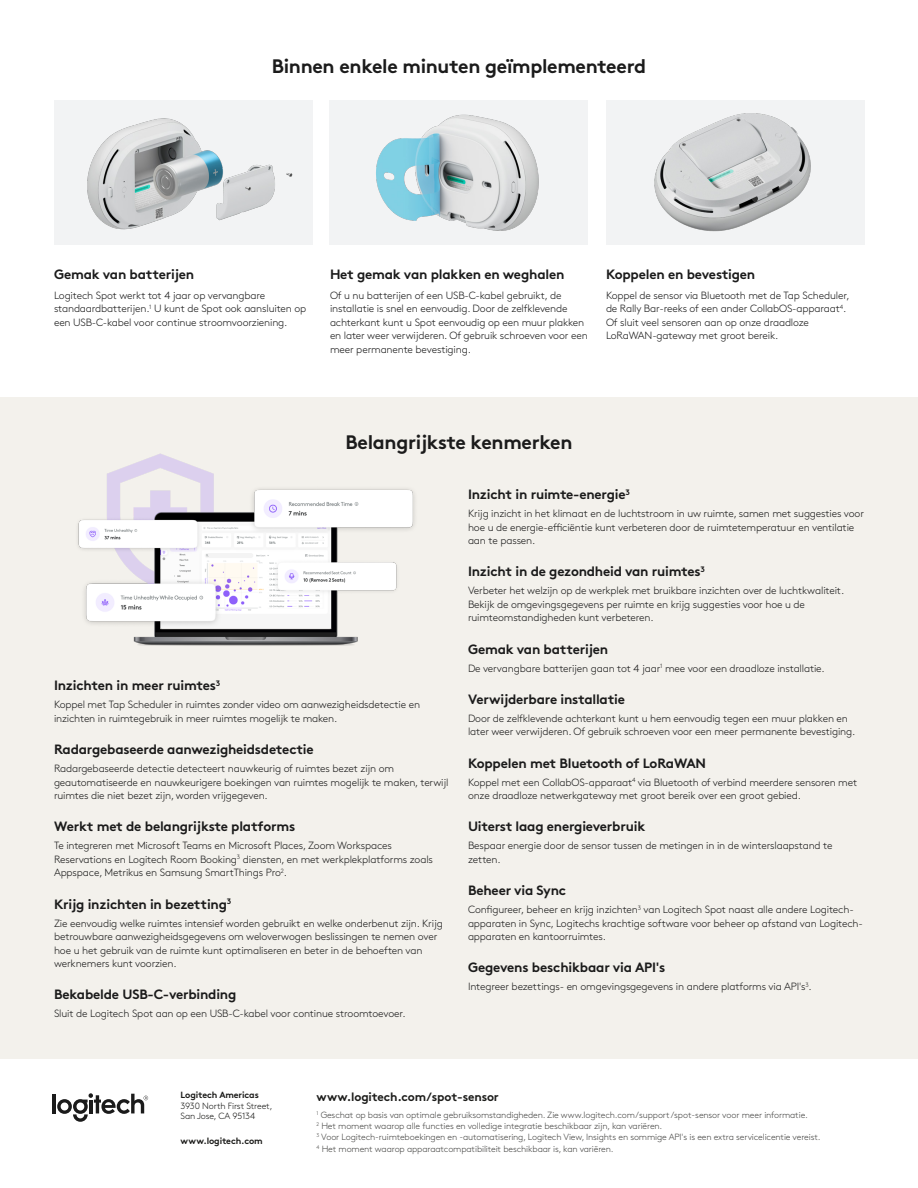
<style>
.page{position:relative;width:918px;height:1188px;background:#fff}
.page>*{position:absolute;margin:0;border:0;box-sizing:border-box;transform-origin:0 0}
.Body_copy{font:700 19.5px "Brown Pro";letter-spacing:-.015em;color:#1b1b1b}
.Body_copy-2{font:700 13.5px "Brown Pro";letter-spacing:-.015em;color:#1b1b1b}
.t1{font:700 12px "Brown Pro";letter-spacing:-.015em;color:#1c1c1a}
.Body_copy-3{font:300 10.5px/13.5px "Brown Pro";letter-spacing:-.015em;color:#1b1b1b}
.t2{font:300 9px "Brown Pro";letter-spacing:-.015em;color:#494947}
.t3{font:300 9px/10.5px "Brown Pro";letter-spacing:-.015em;color:#1c1c1a}
.t4{font:700 9px "Brown Pro";letter-spacing:-.015em;color:#1c1c1a}
</style>
<div class="page">
<img style="left:54px;top:101px;width:258px;height:144px">
<img style="left:330px;top:101px;width:258px;height:144px">
<img style="left:606px;top:101px;width:258px;height:144px">
<div style="left:0;top:398px;width:918px;height:661px;background:#f3f1ec"></div>
<hr style="left:52px;top:1094px;width:4px;height:19px;background:#1b1b1b">
<svg style="left:57px;top:1093px;width:91px;height:29px"></svg>
<img style="left:78px;top:453px;width:337px;height:193px">
<p class="Body_copy" style="left:272px;top:51px;width:376px">Binnen enkele minuten geïmplementeerd</p>
<p class="Body_copy-2" style="left:54px;top:263px;width:142px">Gemak van batterijen</p>
<p class="Body_copy-3" style="left:54px;top:288px;width:254px">Logitech Spot werkt tot 4 jaar op vervangbare standaardbatterijen.<sup>1</sup> U kunt de Spot ook aansluiten op een USB-C-kabel voor continue stroomvoorziening.</p>
<p class="Body_copy-2" style="left:330px;top:263px;width:236px">Het gemak van plakken en weghalen</p>
<p class="Body_copy-3" style="left:330px;top:288px;width:259px">Of u nu batterijen of een USB-C-kabel gebruikt, de installatie is snel en eenvoudig. Door de zelfklevende achterkant kunt u Spot eenvoudig op een muur plakken en later weer verwijderen. Of gebruik schroeven voor een meer permanente bevestiging.</p>
<p class="Body_copy-2" style="left:606px;top:263px;width:151px">Koppelen en bevestigen</p>
<p class="Body_copy-3" style="left:606px;top:288px;width:245px">Koppel de sensor via Bluetooth met de Tap Scheduler, de Rally Bar-reeks of een ander CollabOS-apparaat<sup>4</sup>.<br>Of sluit veel sensoren aan op onze draadloze LoRaWAN-gateway met groot bereik.</p>
<p class="Body_copy" style="left:345px;top:426px;width:229px">Belangrijkste kenmerken</p>
<p class="Body_copy-2" style="left:468px;top:483px;width:163px">Inzicht in ruimte-energie<sup>3</sup></p>
<p class="Body_copy-3" style="left:468px;top:506px;width:398px">Krijg inzicht in het klimaat en de luchtstroom in uw ruimte, samen met suggesties voor hoe u de energie-efficiëntie kunt verbeteren door de ruimtetemperatuur en ventilatie aan te passen.</p>
<p class="Body_copy-2" style="left:468px;top:561px;width:239px">Inzicht in de gezondheid van ruimtes<sup>3</sup></p>
<p class="Body_copy-3" style="left:468px;top:583px;width:378px">Verbeter het welzijn op de werkplek met bruikbare inzichten over de luchtkwaliteit.<br>Bekijk de omgevingsgegevens per ruimte en krijg suggesties voor hoe u de ruimteomstandigheden kunt verbeteren.</p>
<p class="Body_copy-2" style="left:468px;top:638px;width:142px">Gemak van batterijen</p>
<p class="Body_copy-3" style="left:468px;top:661px;width:358px">De vervangbare batterijen gaan tot 4 jaar<sup>1</sup> mee voor een draadloze installatie.</p>
<p class="Body_copy-2" style="left:54px;top:675px;width:168px">Inzichten in meer ruimtes<sup>3</sup></p>
<p class="Body_copy-3" style="left:54px;top:697px;width:368px">Koppel met Tap Scheduler in ruimtes zonder video om aanwezigheidsdetectie en inzichten in ruimtegebruik in meer ruimtes mogelijk te maken.</p>
<p class="Body_copy-2" style="left:54px;top:738px;width:261px">Radargebaseerde aanwezigheidsdetectie</p>
<p class="Body_copy-3" style="left:54px;top:761px;width:396px">Radargebaseerde detectie detecteert nauwkeurig of ruimtes bezet zijn om geautomatiseerde en nauwkeurigere boekingen van ruimtes mogelijk te maken, terwijl ruimtes die niet bezet zijn, worden vrijgegeven.</p>
<p class="Body_copy-2" style="left:54px;top:816px;width:243px">Werkt met de belangrijkste platforms</p>
<p class="Body_copy-3" style="left:54px;top:838px;width:381px">Te integreren met Microsoft Teams en Microsoft Places, Zoom Workspaces<br>Reservations en Logitech Room Booking<sup>3</sup> diensten, en met werkplekplatforms zoals<br>Appspace, Metrikus en Samsung SmartThings Pro<sup>2</sup>.</p>
<p class="Body_copy-2" style="left:54px;top:893px;width:179px">Krijg inzichten in bezetting<sup>3</sup></p>
<p class="Body_copy-3" style="left:54px;top:915px;width:390px">Zie eenvoudig welke ruimtes intensief worden gebruikt en welke onderbenut zijn. Krijg betrouwbare aanwezigheidsgegevens om weloverwogen beslissingen te nemen over hoe u het gebruik van de ruimte kunt optimaliseren en beter in de behoeften van werknemers kunt voorzien.</p>
<p class="Body_copy-2" style="left:54px;top:984px;width:184px">Bekabelde USB-C-verbinding</p>
<p class="Body_copy-3" style="left:54px;top:1006px;width:353px">Sluit de Logitech Spot aan op een USB-C-kabel voor continue stroomtoevoer.</p>
<p class="Body_copy-2" style="left:468px;top:688px;width:158px">Verwijderbare installatie</p>
<p class="Body_copy-3" style="left:468px;top:711px;width:389px">Door de zelfklevende achterkant kunt u hem eenvoudig tegen een muur plakken en later weer verwijderen. Of gebruik schroeven voor een meer permanente bevestiging.</p>
<p class="Body_copy-2" style="left:468px;top:752px;width:240px">Koppelen met Bluetooth of LoRaWAN</p>
<p class="Body_copy-3" style="left:468px;top:775px;width:391px">Koppel met een CollabOS-apparaat<sup>4</sup> via Bluetooth of verbind meerdere sensoren met onze draadloze netwerkgateway met groot bereik over een groot gebied.</p>
<p class="Body_copy-2" style="left:468px;top:816px;width:179px">Uiterst laag energieverbruik</p>
<p class="Body_copy-3" style="left:468px;top:838px;width:366px">Bespaar energie door de sensor tussen de metingen in in de winterslaapstand te zetten.</p>
<p class="Body_copy-2" style="left:468px;top:880px;width:100px">Beheer via Sync</p>
<p class="Body_copy-3" style="left:468px;top:902px;width:396px">Configureer, beheer en krijg inzichten<sup>3</sup> van Logitech Spot naast alle andere Logitech&shy;apparaten in Sync, Logitechs krachtige software voor beheer op afstand van Logitech&shy;apparaten en kantoorruimtes.</p>
<p class="Body_copy-2" style="left:468px;top:957px;width:199px">Gegevens beschikbaar via API's</p>
<p class="Body_copy-3" style="left:468px;top:979px;width:345px">Integreer bezettings- en omgevingsgegevens in andere platforms via API's<sup>3</sup>.</p>
<p class="t4" style="left:181px;top:1088px;width:80px">Logitech Americas</p>
<p class="t3" style="left:181px;top:1100px;width:93px">3930 North First Street,<br>San Jose, CA 95134</p>
<p class="t4" style="left:181px;top:1134px;width:84px">www.logitech.com</p>
<p class="t1" style="left:316px;top:1087px;width:184px">www.logitech.com/spot-sensor</p>
<p class="t2" style="left:316px;top:1108px;width:493px"><sup>1</sup> Geschat op basis van optimale gebruiksomstandigheden. Zie www.logitech.com/support/spot-sensor voor meer informatie.</p>
<p class="t2" style="left:316px;top:1119px;width:347px"><sup>2</sup> Het moment waarop alle functies en volledige integratie beschikbaar zijn, kan variëren.</p>
<p class="t2" style="left:316px;top:1131px;width:506px"><sup>3</sup> Voor Logitech-ruimteboekingen en -automatisering, Logitech View, Insights en sommige API's is een extra servicelicentie vereist.</p>
<p class="t2" style="left:316px;top:1142px;width:299px"><sup>4</sup> Het moment waarop apparaatcompatibiliteit beschikbaar is, kan variëren.</p>
</div>
